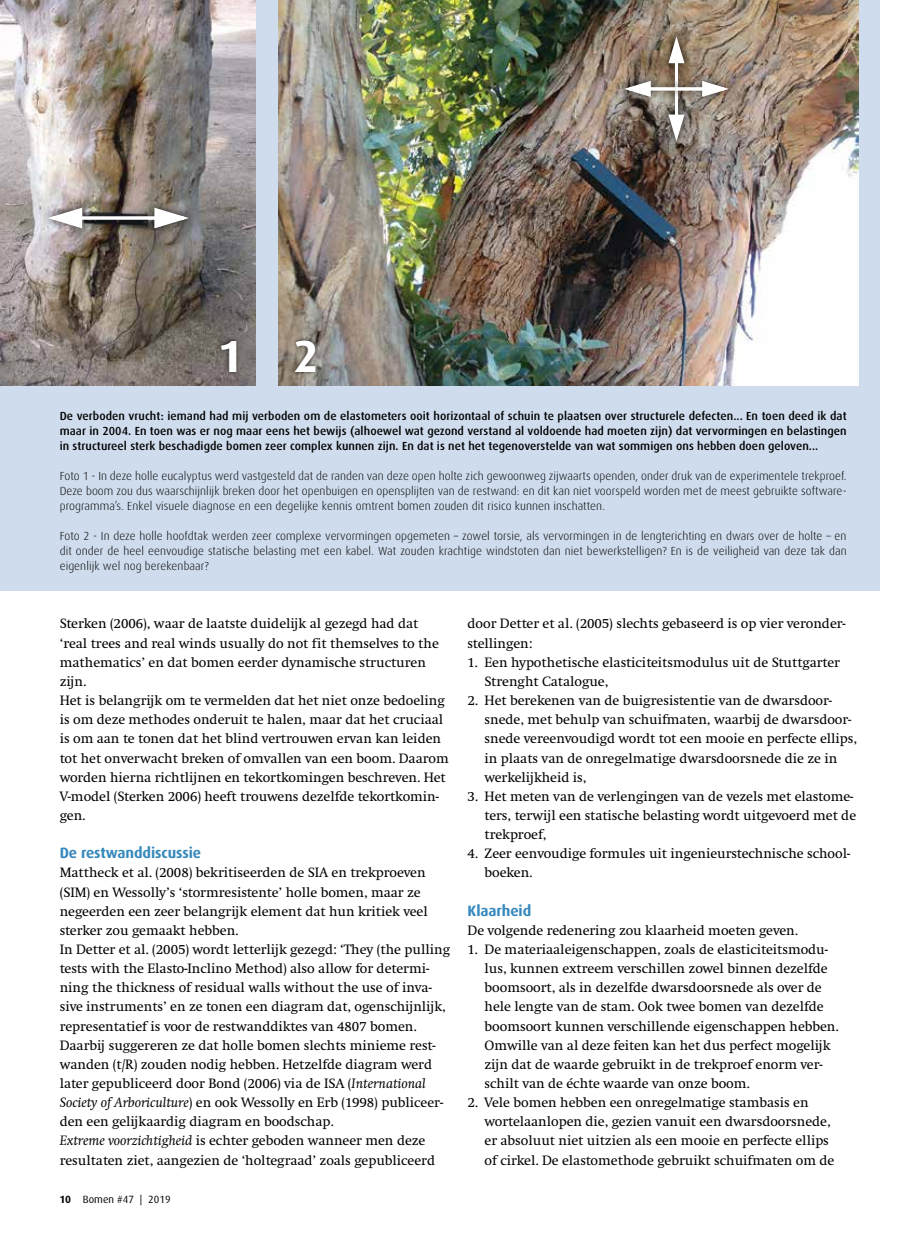
<style>
.page{position:relative;width:910px;height:1234px;background:#fff}
.page>*{position:absolute;margin:0;border:0;box-sizing:border-box;transform-origin:0 0}
.t1{font:700 45px "Dax";color:#fff}
.t2{font:700 15px "Dax";letter-spacing:-.005em;color:#3689bc}
.t3{font:14.1px/19.2px "Swift EF";letter-spacing:-.005em;color:#000}
.t4{font:300 11.7px/15px "Dax";letter-spacing:.005em;color:#000;text-align:justify}
.t5{font:500 11.7px/15px "Dax";letter-spacing:.005em;color:#000;text-align:justify}
.t6{font:10.5px "Dax";letter-spacing:.005em;color:#000}
.s1{font-style:italic}
.s2{font-weight:700}
</style>
<div class="page">
<div style="left:0;top:0;width:879px;height:590px;background:#cfdced"></div>
<img style="left:0;top:0;width:255px;height:385px">
<img style="left:278px;top:0;width:581px;height:385px">
<div style="left:661px;top:30px;width:31px;height:118px;background:#000;opacity:.75"></div>
<hr style="left:675px;top:58px;width:3px;height:62px;background:#fff">
<svg style="left:667px;top:31px;width:19px;height:34px"></svg>
<svg style="left:667px;top:112px;width:19px;height:35px"></svg>
<div style="left:618px;top:74px;width:117px;height:30px;background:#000;opacity:.75"></div>
<hr style="left:646px;top:87px;width:61px;height:3px;background:#fff">
<svg style="left:700px;top:79px;width:34px;height:20px"></svg>
<svg style="left:619px;top:79px;width:34px;height:20px"></svg>
<div style="left:42px;top:200px;width:153px;height:35px;background:#000;opacity:.75"></div>
<hr style="left:76px;top:216px;width:85px;height:3px;background:#fff">
<svg style="left:42px;top:205px;width:42px;height:25px"></svg>
<svg style="left:152px;top:205px;width:42px;height:25px"></svg>
<div style="left:216px;top:336px;width:25px;height:40px;background:#000;opacity:.75"></div>
<div style="left:291px;top:336px;width:29px;height:40px;background:#000;opacity:.75"></div>
<h1 class="t1" style="left:218px;top:330px;width:103px">1 2</h1>
<p class="t5" style="left:60px;top:409px;width:789px">De verboden vrucht: iemand had mij verboden om de elastometers ooit horizontaal of schuin te plaatsen over structurele defecten... En toen deed ik dat maar in 2004. En toen was er nog maar eens het bewijs (alhoewel wat gezond verstand al voldoende had moeten zijn) dat vervormingen en belastingen in structureel sterk beschadigde bomen zeer complex kunnen zijn. En dat is net het tegenoverstelde van wat sommigen ons hebben doen geloven...</p>
<p class="t4" style="left:60px;top:469px;width:788px">Foto 1 - In deze holle eucalyptus werd vastgesteld dat de randen van deze open holte zich gewoonweg zijwaarts openden, onder druk van de experimentele trekproef.<br>Deze boom zou dus waarschijnlijk breken door het openbuigen en opensplijten van de restwand: en dit kan niet voorspeld worden met de meest gebruikte software&shy;programma’s. Enkel visuele diagnose en een degelijke kennis omtrent bomen zouden dit risico kunnen inschatten.</p>
<p class="t4" style="left:60px;top:529px;width:788px">Foto 2 - In deze holle hoofdtak werden zeer complexe vervormingen opgemeten – zowel torsie, als vervormingen in de lengterichting en dwars over de holte – en dit onder de heel eenvoudige statische belasting met een kabel. Wat zouden krachtige windstoten dan niet bewerkstelligen? En is de veiligheid van deze tak dan eigenlijk wel nog berekenbaar?</p>
<p class="t3" style="left:60px;top:614px;width:391px">Sterken (2006), waar de laatste duidelijk al gezegd had dat ‘real trees and real winds usually do not fit themselves to the mathematics’ en dat bomen eerder dynamische structuren zijn.<br>Het is belangrijk om te vermelden dat het niet onze bedoeling is om deze methodes onderuit te halen, maar dat het cruciaal is om aan te tonen dat het blind vertrouwen ervan kan leiden tot het onverwacht breken of omvallen van een boom. Daarom worden hierna richtlijnen en tekortkomingen beschreven. Het V-model (Sterken 2006) heeft trouwens dezelfde tekortkomin&shy;gen.</p>
<p class="t2" style="left:60px;top:844px;width:143px">De restwanddiscussie</p>
<p class="t3" style="left:60px;top:863px;width:392px">Mattheck et al. (2008) bekritiseerden de SIA en trekproeven (SIM) en Wessolly’s ‘stormresistente’ holle bomen, maar ze negeerden een zeer belangrijk element dat hun kritiek veel sterker zou gemaakt hebben.<br>In Detter et al. (2005) wordt letterlijk gezegd: ‘They (the pulling tests with the Elasto-Inclino Method) also allow for determi&shy;ning the thickness of residual walls without the use of inva&shy;sive instruments’ en ze tonen een diagram dat, ogenschijnlijk, representatief is voor de restwanddiktes van 4807 bomen.<br>Daarbij suggereren ze dat holle bomen slechts minieme rest&shy;wanden (t/R) zouden nodig hebben. Hetzelfde diagram werd later gepubliceerd door Bond (2006) via de ISA (<span class="s1">International Society of Arboriculture</span>) en ook Wessolly en Erb (1998) publiceer&shy;den een gelijkaardig diagram en boodschap.<br><span class="s1">Extreme voorzichtigheid</span> is echter geboden wanneer men deze resultaten ziet, aangezien de ‘holtegraad’ zoals gepubliceerd</p>
<p class="t6" style="left:60px;top:1193px;width:113px"><span class="s2">10</span> Bomen #47 | 2019</p>
<p class="t3" style="left:468px;top:614px;width:380px">door Detter et al. (2005) slechts gebaseerd is op vier veronder&shy;stellingen:</p>
<p class="t3" style="left:485px;top:652px;width:357px;text-indent:-17px">1. Een hypothetische elasticiteitsmodulus uit de Stuttgarter<br>Strenght Catalogue,</p>
<p class="t3" style="left:485px;top:691px;width:374px;text-indent:-17px">2. Het berekenen van de buigresistentie van de dwarsdoor&shy;snede, met behulp van schuifmaten, waarbij de dwarsdoor&shy;snede vereenvoudigd wordt tot een mooie en perfecte ellips, in plaats van de onregelmatige dwarsdoorsnede die ze in werkelijkheid is,</p>
<p class="t3" style="left:485px;top:786px;width:373px;text-indent:-17px">3. Het meten van de verlengingen van de vezels met elastome&shy;ters, terwijl een statische belasting wordt uitgevoerd met de trekproef,</p>
<p class="t3" style="left:485px;top:844px;width:367px;text-indent:-17px">4. Zeer eenvoudige formules uit ingenieurstechnische school&shy;boeken.</p>
<p class="t2" style="left:468px;top:901px;width:65px">Klaarheid</p>
<p class="t3" style="left:468px;top:920px;width:332px">De volgende redenering zou klaarheid moeten geven.</p>
<p class="t3" style="left:485px;top:939px;width:356px;text-indent:-17px">1. De materiaaleigenschappen, zoals de elasticiteitsmodu&shy;lus, kunnen extreem verschillen zowel binnen dezelfde boomsoort, als in dezelfde dwarsdoorsnede als over de hele lengte van de stam. Ook twee bomen van dezelfde boomsoort kunnen verschillende eigenschappen hebben.<br>Omwille van al deze feiten kan het dus perfect mogelijk zijn dat de waarde gebruikt in de trekproef enorm ver&shy;schilt van de échte waarde van onze boom.</p>
<p class="t3" style="left:485px;top:1092px;width:351px;text-indent:-17px">2. Vele bomen hebben een onregelmatige stambasis en wortelaanlopen die, gezien vanuit een dwarsdoorsnede, er absoluut niet uitzien als een mooie en perfecte ellips of cirkel. De elastomethode gebruikt schuifmaten om de</p>
</div>
